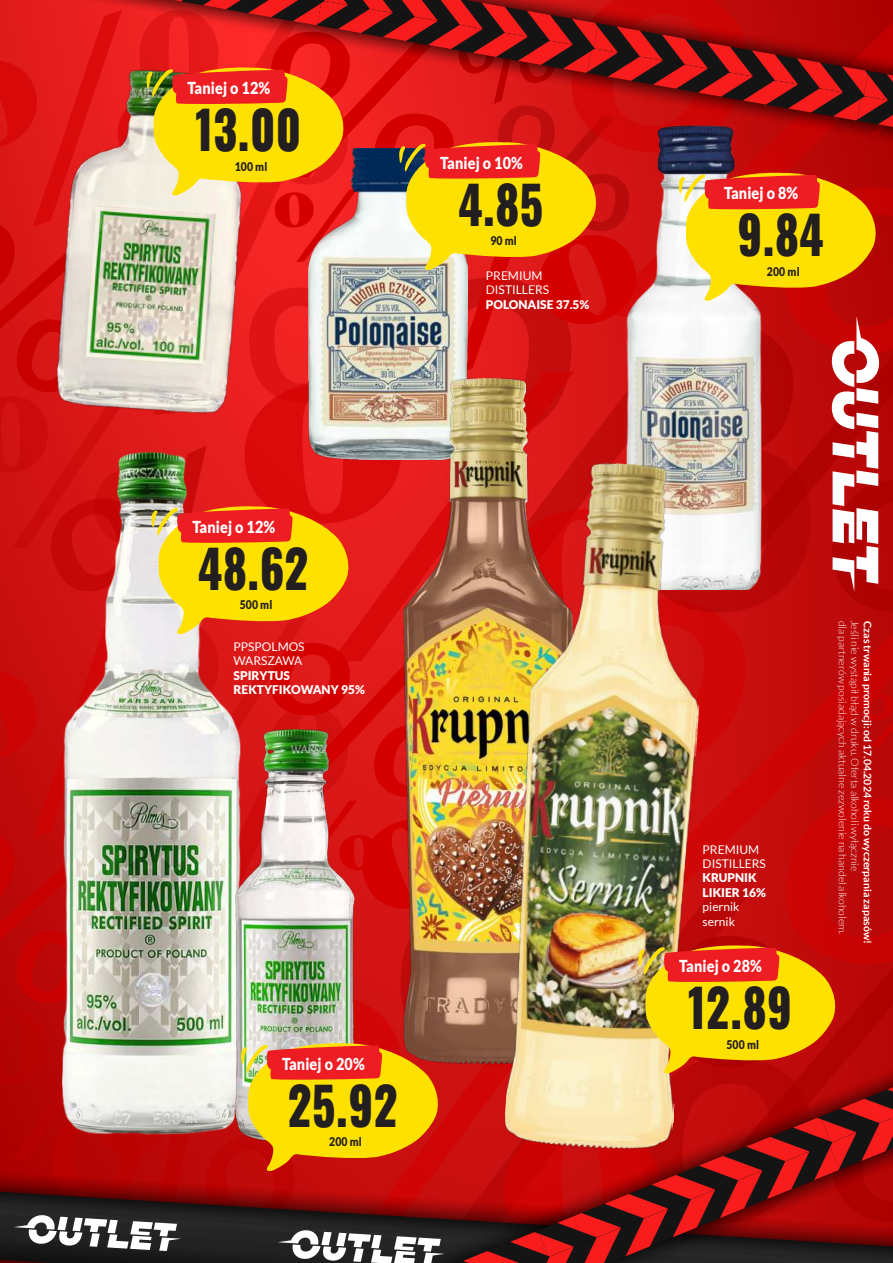
<style>
.page{position:relative;width:893px;height:1263px;background:#fff}
.page>*{position:absolute;margin:0;border:0;box-sizing:border-box;transform-origin:0 0}
.t1{font:800 52.2px "Oswald";letter-spacing:.01em;color:#231f20;scale:.87 1}
.t2{font:900 16.5px "Lato";letter-spacing:.01em;color:#fff;scale:.87 1}
.t3{font:12px/14.4px "Lato";color:#fff}
.t4{font:900 12px/14.4px "Lato";color:#fff}
.t5{font:900 12px "Lato";letter-spacing:.01em;color:#231f20;scale:.87 1}
.t6{font:300 10.5px "Lato";color:#fff}
.t7{font:700 10.5px "Lato";color:#fff}
</style>
<div class="page">
<img style="left:0;top:0;width:893px;height:1263px">
<h2 class="t2" style="left:187px;top:78px;width:97px">Taniej o 12%</h2>
<h1 class="t1" style="left:195px;top:102px;width:123px">13.00</h1>
<p class="t5" style="left:235px;top:159px;width:39px">100 ml</p>
<h2 class="t2" style="left:440px;top:153px;width:97px">Taniej o 10%</h2>
<h1 class="t1" style="left:458px;top:177px;width:99px">4.85</h1>
<p class="t5" style="left:490px;top:234px;width:32px">90 ml</p>
<p class="t3" style="left:486px;top:269px;width:65px">PREMIUM<br>DISTILLERS</p>
<p class="t4" style="left:486px;top:297px;width:105px">POLONAISE 37.5%</p>
<h2 class="t2" style="left:192px;top:517px;width:97px">Taniej o 12%</h2>
<h1 class="t1" style="left:198px;top:541px;width:128px">48.62</h1>
<p class="t5" style="left:240px;top:598px;width:39px">500 ml</p>
<p class="t3" style="left:234px;top:640px;width:73px">PPSPOLMOS<br>WARSZAWA</p>
<p class="t4" style="left:234px;top:668px;width:133px">SPIRYTUS<br>REKTYFIKOWANY 95%</p>
<h2 class="t2" style="left:282px;top:1054px;width:97px">Taniej o 20%</h2>
<h1 class="t1" style="left:288px;top:1078px;width:128px">25.92</h1>
<p class="t5" style="left:329px;top:1135px;width:39px">200 ml</p>
<h2 class="t2" style="left:724px;top:184px;width:87px">Taniej o 8%</h2>
<h1 class="t1" style="left:737px;top:208px;width:101px">9.84</h1>
<p class="t5" style="left:767px;top:264px;width:39px">200 ml</p>
<p class="t3" style="left:703px;top:843px;width:65px">PREMIUM<br>DISTILLERS</p>
<p class="t4" style="left:703px;top:870px;width:65px">KRUPNIK<br>LIKIER 16%</p>
<p class="t3" style="left:703px;top:900px;width:38px">piernik sernik</p>
<h2 class="t2" style="left:679px;top:956px;width:97px">Taniej o 28%</h2>
<h1 class="t1" style="left:688px;top:980px;width:121px">12.89</h1>
<p class="t5" style="left:726px;top:1037px;width:39px">500 ml</p>
<p class="t6" style="left:848px;top:621px;width:315px;rotate:90deg">dla partnerów posiadających aktualne zezwolenie na handel alkoholem.</p>
<p class="t6" style="left:861px;top:620px;width:253px;rotate:90deg">Jeśli nie wystąpił błąd w druku. Oferta alkoholi wyłącznie</p>
<p class="t7" style="left:872px;top:621px;width:324px;rotate:90deg">Czas trwania promocji: od 17.04.2024 roku do wyczerpania zapasów!</p>
</div>
